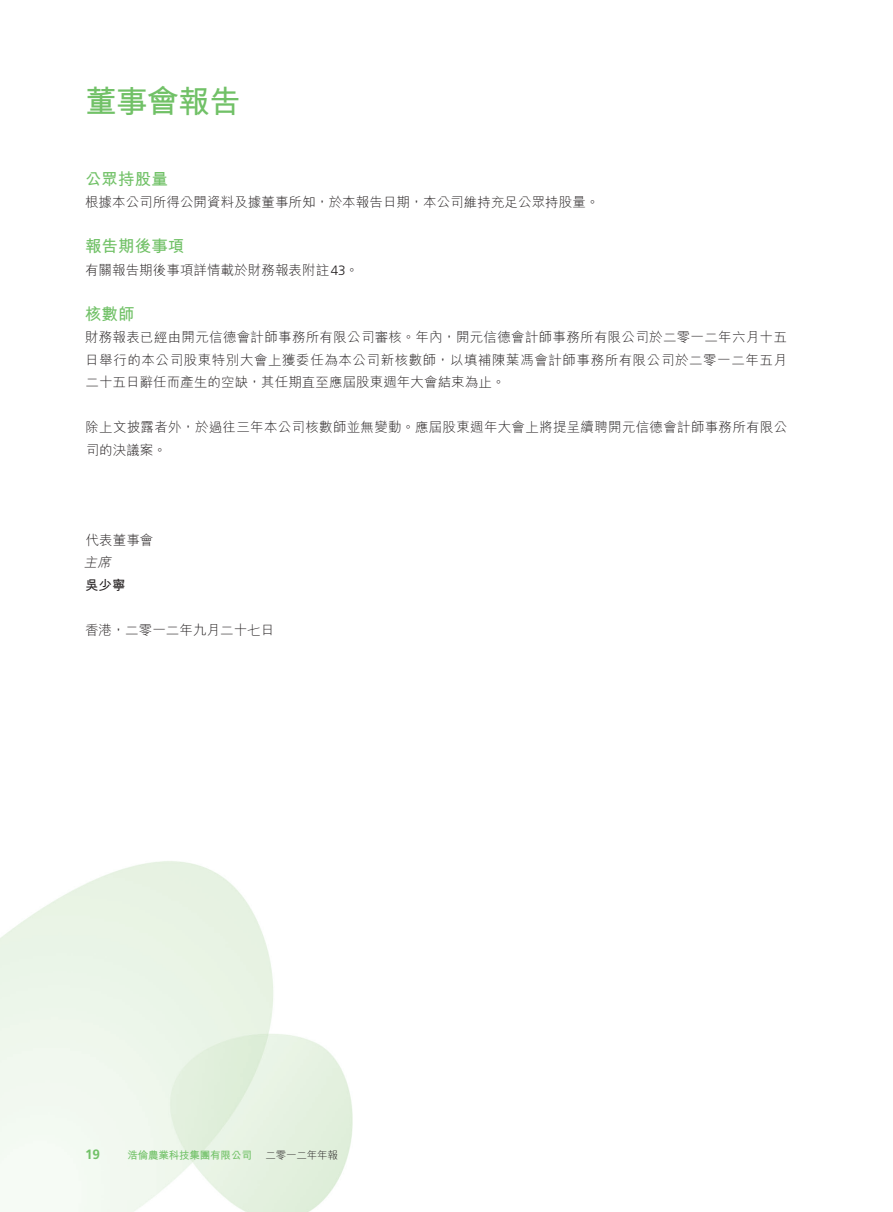
<style>
.page{position:relative;width:893px;height:1212px;background:#fff}
.page>*{position:absolute;margin:0;border:0;box-sizing:border-box;transform-origin:0 0}
.t1{font:700 31.5px "M Hei HK";letter-spacing:-.015em;color:#71c167}
.t2{font:700 16.5px "M Hei HK";letter-spacing:.005em;color:#71c167}
.t3{font:300 13.5px/22.5px "M Hei HK";letter-spacing:.005em;color:#231f20;text-align:justify}
.t4{font:700 13.5px "M Hei HK";color:#231f20}
.t5{font:700 13.5px "Frutiger LT Std";color:#71c167}
.t6{font:italic 300 13.5px "M Hei HK";color:#231f20}
.t7{font:700 10.5px "M Hei HK";letter-spacing:-.015em;color:#71c167}
.t8{font:300 10.5px "M Hei HK";letter-spacing:-.015em;color:#231f20}
.s1{font-family:"Frutiger LT Std"}
</style>
<div class="page">
<h1 class="t1" style="left:85px;top:79px;width:157px">董事會報告</h1>
<p class="t2" style="left:85px;top:167px;width:84px">公眾持股量</p>
<p class="t3" style="left:85px;top:191px;width:516px">根據本公司所得公開資料及據董事所知，於本報告日期，本公司維持充足公眾持股量。</p>
<p class="t2" style="left:85px;top:234px;width:101px">報告期後事項</p>
<p class="t3" style="left:85px;top:258px;width:275px">有關報告期後事項詳情載於財務報表附註<span class="s1">43</span>。</p>
<p class="t2" style="left:85px;top:302px;width:51px">核數師</p>
<p class="t3" style="left:85px;top:326px;width:703px">財務報表已經由開元信德會計師事務所有限公司審核。年內，開元信德會計師事務所有限公司於二零一二年六月十五日舉行的本公司股東特別大會上獲委任為本公司新核數師，以填補陳葉馮會計師事務所有限公司於二零一二年五月二十五日辭任而產生的空缺，其任期直至應屆股東週年大會結束為止。</p>
<p class="t3" style="left:85px;top:416px;width:703px">除上文披露者外，於過往三年本公司核數師並無變動。應屆股東週年大會上將提呈續聘開元信德會計師事務所有限公司的決議案。</p>
<p class="t3" style="left:86px;top:528px;width:69px">代表董事會</p>
<p class="t6" style="left:84px;top:555px;width:31px">主席</p>
<p class="t4" style="left:85px;top:575px;width:42px">吳少寧</p>
<p class="t3" style="left:85px;top:618px;width:191px">香港，二零一二年九月二十七日</p>
<p class="t5" style="left:85px;top:1147px;width:16px">19</p>
<p class="t7" style="left:128px;top:1148px;width:126px">浩倫農業科技集團有限公司</p>
<p class="t8" style="left:265px;top:1150px;width:74px">二零一二年年報</p>
</div>
